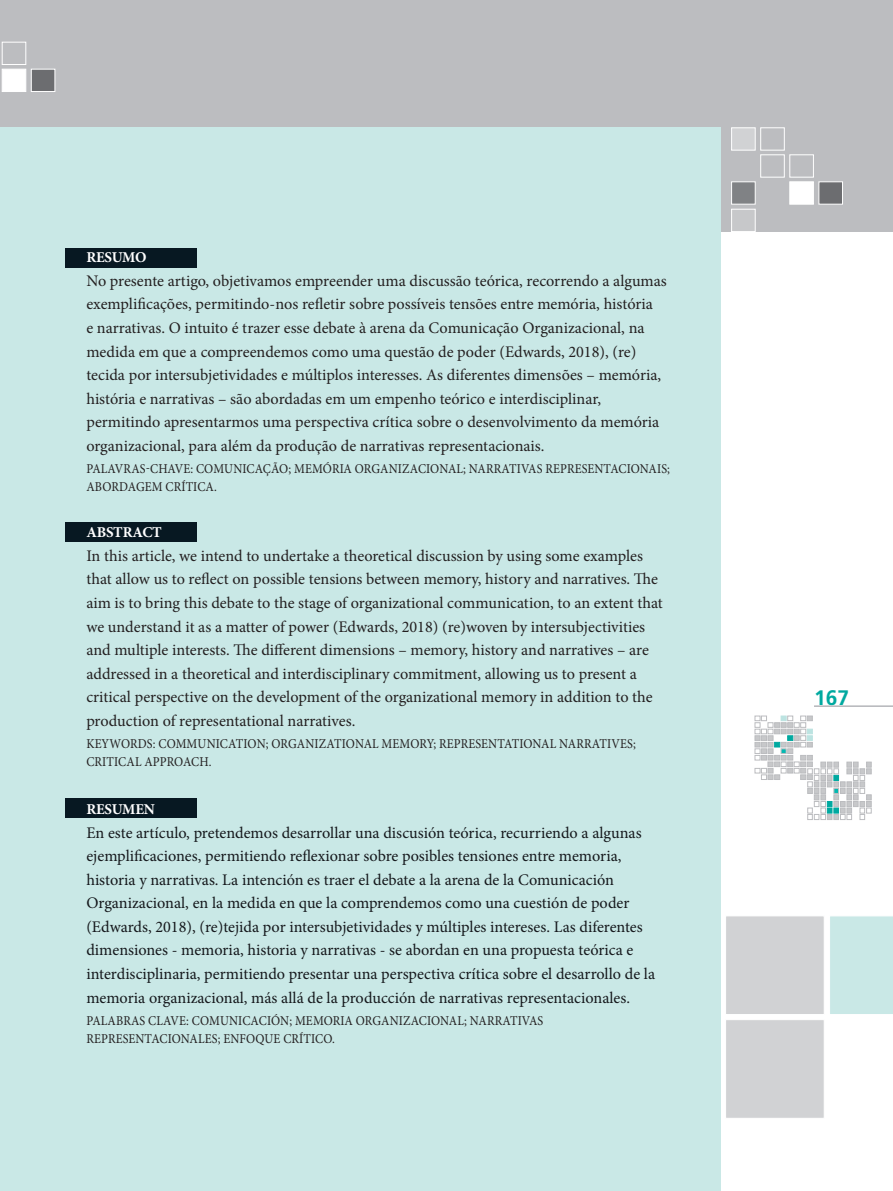
<style>
.page{position:relative;width:893px;height:1191px;background:#fff}
.page>*{position:absolute;margin:0;border:0;box-sizing:border-box;transform-origin:0 0}
.t1{font:700 21px "Frutiger";color:#00a9a0}
.t2{font:16.2px/23.5px "Minion Pro";color:#231f20}
.t3{font:16.2px/23.5px "Minion Pro";color:#15181c}
.t4{font:700 15px "Minion Pro";letter-spacing:-.015em;color:#fff}
.t5{font:13.5px/18px "Minion Pro";letter-spacing:.01em;color:#231f20;scale:.9 1}
</style>
<div class="page">
<svg style="left:755px;top:716px;width:116px;height:103px"></svg>
<hr style="left:814px;top:706px;width:79px;height:1px;background:#b2b3b7">
<div style="left:0;top:0;width:893px;height:232px;background:#bcbdc0"></div>
<div style="left:725px;top:915px;width:100px;height:100px;background:#d1d2d4;border:1px solid #fff"></div>
<div style="left:830px;top:916px;width:63px;height:98px;background:#c9e8e6"></div>
<div style="left:731px;top:182px;width:24px;height:22px;background:#808285"></div>
<div style="left:790px;top:182px;width:24px;height:22px;background:#fff"></div>
<div style="left:819px;top:182px;width:24px;height:22px;background:#6c6d70"></div>
<div style="left:760px;top:155px;width:24px;height:22px;border:1px solid #fff"></div>
<div style="left:790px;top:155px;width:24px;height:22px;border:1px solid #fff"></div>
<div style="left:731px;top:128px;width:24px;height:22px;background:#d1d2d4;border:1px solid #fff"></div>
<div style="left:760px;top:128px;width:24px;height:22px;border:1px solid #fff"></div>
<div style="left:731px;top:209px;width:24px;height:23px;background:#c7c8ca;border:1px solid #fff"></div>
<div style="left:2px;top:69px;width:24px;height:23px;background:#fff"></div>
<div style="left:31px;top:69px;width:24px;height:23px;background:#6c6d70;border:1px solid #fff"></div>
<div style="left:2px;top:42px;width:24px;height:23px;border:1px solid #fff"></div>
<div style="left:725px;top:1019px;width:100px;height:99px;background:#d1d2d4;border:1px solid #fff"></div>
<div style="left:0;top:128px;width:721px;height:1063px;background:#c9e8e6"></div>
<div style="left:65px;top:248px;width:131px;height:20px;background:#071822"></div>
<div style="left:65px;top:522px;width:131px;height:20px;background:#071822"></div>
<div style="left:65px;top:798px;width:131px;height:19px;background:#071822"></div>
<p class="t4" style="left:86px;top:247px;width:62px">RESUMO</p>
<p class="t2" style="left:86px;top:269px;width:582px">No presente artigo, objetivamos empreender uma discussão teórica, recorrendo a algumas exemplificações, permitindo-nos refletir sobre possíveis tensões entre memória, história<br>e narrativas. O intuito é trazer esse debate à arena da Comunicação Organizacional, na medida em que a compreendemos como uma questão de poder (Edwards, 2018), (re) tecida por intersubjetividades e múltiplos interesses. As diferentes dimensões – memória, história e narrativas – são abordadas em um empenho teórico e interdisciplinar, permitindo apresentarmos uma perspectiva crítica sobre o desenvolvimento da memória organizacional, para além da produção de narrativas representacionais.</p>
<p class="t5" style="left:86px;top:460px;width:650px">PALAVRAS-CHAVE: COMUNICAÇÃO; MEMÓRIA ORGANIZACIONAL; NARRATIVAS REPRESENTACIONAIS;<br>ABORDAGEM CRÍTICA.</p>
<p class="t4" style="left:86px;top:522px;width:77px">ABSTRACT</p>
<p class="t2" style="left:86px;top:544px;width:578px">In this article, we intend to undertake a theoretical discussion by using some examples that allow us to reflect on possible tensions between memory, history and narratives. The aim is to bring this debate to the stage of organizational communication, to an extent that we understand it as a matter of power (Edwards, 2018) (re)woven by intersubjectivities and multiple interests. The different dimensions – memory, history and narratives – are addressed in a theoretical and interdisciplinary commitment, allowing us to present a critical perspective on the development of the organizational memory in addition to the production of representational narratives.</p>
<p class="t5" style="left:86px;top:735px;width:612px">KEYWORDS: COMMUNICATION; ORGANIZATIONAL MEMORY; REPRESENTATIONAL NARRATIVES;<br>CRITICAL APPROACH.</p>
<p class="t4" style="left:86px;top:798px;width:70px">RESUMEN</p>
<p class="t3" style="left:86px;top:820px;width:570px">En este artículo, pretendemos desarrollar una discusión teórica, recurriendo a algunas ejemplificaciones, permitiendo reflexionar sobre posibles tensiones entre memoria, historia y narrativas. La intención es traer el debate a la arena de la Comunicación Organizacional, en la medida en que la comprendemos como una cuestión de poder (Edwards, 2018), (re)tejida por intersubjetividades y múltiples intereses. Las diferentes dimensiones - memoria, historia y narrativas - se abordan en una propuesta teórica e interdisciplinaria, permitiendo presentar una perspectiva crítica sobre el desarrollo de la memoria organizacional, más allá de la producción de narrativas representacionales.</p>
<p class="t5" style="left:86px;top:1011px;width:509px">PALABRAS CLAVE: COMUNICACIÓN; MEMORIA ORGANIZACIONAL; NARRATIVAS<br>REPRESENTACIONALES; ENFOQUE CRÍTICO.</p>
<p class="t1" style="left:814px;top:685px;width:37px">167</p>
</div>
